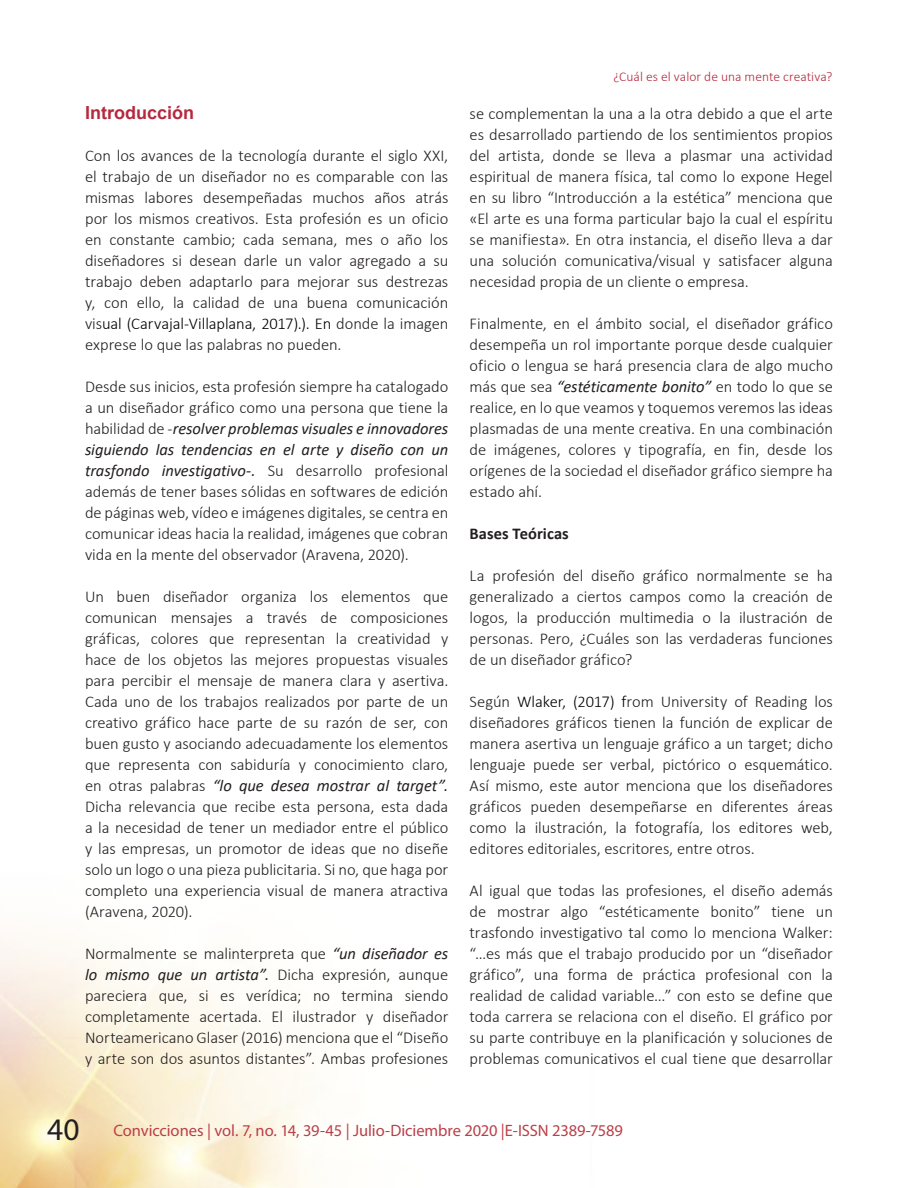
<style>
.page{position:relative;width:918px;height:1188px;background:#fff}
.page>*{position:absolute;margin:0;border:0;box-sizing:border-box;transform-origin:0 0}
.sub{font:700 18px "Arial";color:#b5283e}
.t1{font:300 16.5px/21px "Calibri";letter-spacing:-.005em;color:#231f20;text-align:justify}
.t2{font:16.5px "Myriad Pro";letter-spacing:-.01em;color:#bb404a}
.t3{font:700 16.5px "Calibri";letter-spacing:.005em;color:#231f20}
.t4{font:300 13.5px "Calibri";letter-spacing:.005em;color:#b5283e}
.s1{color:#000}
.s2{font-weight:400;font-style:italic}
.s3{font-size:31.5px;color:#231f20}
</style>
<div class="page">
<img style="left:0;top:936px;width:311px;height:252px">
<p class="sub" style="left:85px;top:100px;width:111px">Introducción</p>
<p class="t1" style="left:85px;top:145px;width:365px">Con los avances de la tecnología durante el siglo XXI, el trabajo de un diseñador no es comparable con las mismas labores desempeñadas muchos años atrás por los mismos creativos. Esta profesión es un oficio en constante cambio; cada semana, mes o año los diseñadores si desean darle un valor agregado a su trabajo deben adaptarlo para mejorar sus destrezas y, con ello, la calidad de una buena comunicación vis<span class="s1">ual (Carvajal-Villaplana, 2017).). En</span> donde la imagen exprese lo que las palabras no pueden.</p>
<p class="t1" style="left:85px;top:376px;width:365px">Desde sus inicios, esta profesión siempre ha catalogado a un diseñador gráfico como una persona que tiene la habilidad de -<span class="s2">resolver problemas visuales e innovadores siguiendo las tendencias en el arte y diseño con un trasfondo investigativo-.</span> Su desarrollo profesional además de tener bases sólidas en softwares de edición de páginas web, vídeo e imágenes digitales, se centra en comunicar ideas hacia la realidad, imágenes que cobran vida en la mente del observador (Aravena, 2020).</p>
<p class="t1" style="left:85px;top:586px;width:365px">Un buen diseñador organiza los elementos que comunican mensajes a través de composiciones gráficas, colores que representan la creatividad y hace de los objetos las mejores propuestas visuales para percibir el mensaje de manera clara y asertiva.<br>Cada uno de los trabajos realizados por parte de un creativo gráfico hace parte de su razón de ser, con buen gusto y asociando adecuadamente los elementos que representa con sabiduría y conocimiento claro, en otras palabras <span class="s2">“lo que desea mostrar al target”.<br></span>Dicha relevancia que recibe esta persona, esta dada a la necesidad de tener un mediador entre el público y las empresas, un promotor de ideas que no diseñe solo un logo o una pieza publicitaria. Si no, que haga por completo una experiencia visual de manera atractiva (Aravena, 2020).</p>
<p class="t1" style="left:85px;top:943px;width:365px">Normalmente se malinterpreta que <span class="s2">“un diseñador es lo mismo que un artista”.</span> Dicha expresión, aunque pareciera que, si es verídica; no termina siendo completamente acertada. El ilustrador y diseñador Norteamericano Glaser (2016) menciona que el “Diseño y arte son dos asuntos distantes”. Ambas profesiones</p>
<p class="t4" style="left:614px;top:68px;width:220px">¿Cuál es el valor de una mente creativa?</p>
<p class="t1" style="left:470px;top:103px;width:365px">se complementan la una a la otra debido a que el arte es desarrollado partiendo de los sentimientos propios del artista, donde se lleva a plasmar una actividad espiritual de manera física, tal como lo expone Hegel en su libro “Introducción a la estética” menciona que «El arte es una forma particular bajo la cual el espíritu se manifiesta». En otra instancia, el diseño lleva a dar una solución comunicativa/visual y satisfacer alguna necesidad propia de un cliente o empresa.</p>
<p class="t1" style="left:470px;top:313px;width:365px">Finalmente, en el ámbito social, el diseñador gráfico desempeña un rol importante porque desde cualquier oficio o lengua se hará presencia clara de algo mucho más que sea <span class="s2">“estéticamente bonito”</span> en todo lo que se realice, en lo que veamos y toquemos veremos las ideas plasmadas de una mente creativa. En una combinación de imágenes, colores y tipografía, en fin, desde los orígenes de la sociedad el diseñador gráfico siempre ha estado ahí.</p>
<p class="t3" style="left:470px;top:522px;width:101px">Bases Teóricas</p>
<p class="t1" style="left:470px;top:565px;width:365px">La profesión del diseño gráfico normalmente se ha generalizado a ciertos campos como la creación de logos, la producción multimedia o la ilustración de personas. Pero, ¿Cuáles son las verdaderas funciones de un diseñador gráfico?</p>
<p class="t1" style="left:470px;top:691px;width:365px">Según <span class="s1">Wlaker, (2017) f</span>rom University of Reading los diseñadores gráficos tienen la función de explicar de manera asertiva un lenguaje gráfico a un target; dicho lenguaje puede ser verbal, pictórico o esquemático.<br>Así mismo, este autor menciona que los diseñadores gráficos pueden desempeñarse en diferentes áreas como la ilustración, la fotografía, los editores web, editores editoriales, escritores, entre otros.</p>
<p class="t1" style="left:470px;top:880px;width:365px">Al igual que todas las profesiones, el diseño además de mostrar algo “estéticamente bonito” tiene un trasfondo investigativo tal como lo menciona Walker: “…es más que el trabajo producido por un “diseñador gráfico”, una forma de práctica profesional con la realidad de calidad variable...” con esto se define que toda carrera se relaciona con el diseño. El gráfico por su parte contribuye en la planificación y soluciones de problemas comunicativos el cual tiene que desarrollar</p>
<p class="t2" style="left:47px;top:1120px;width:577px"><span class="s3">40</span> Convicciones | vol. 7, no. 14, 39-45 | Julio-Diciembre 2020 |E-ISSN 2389-7589</p>
</div>
